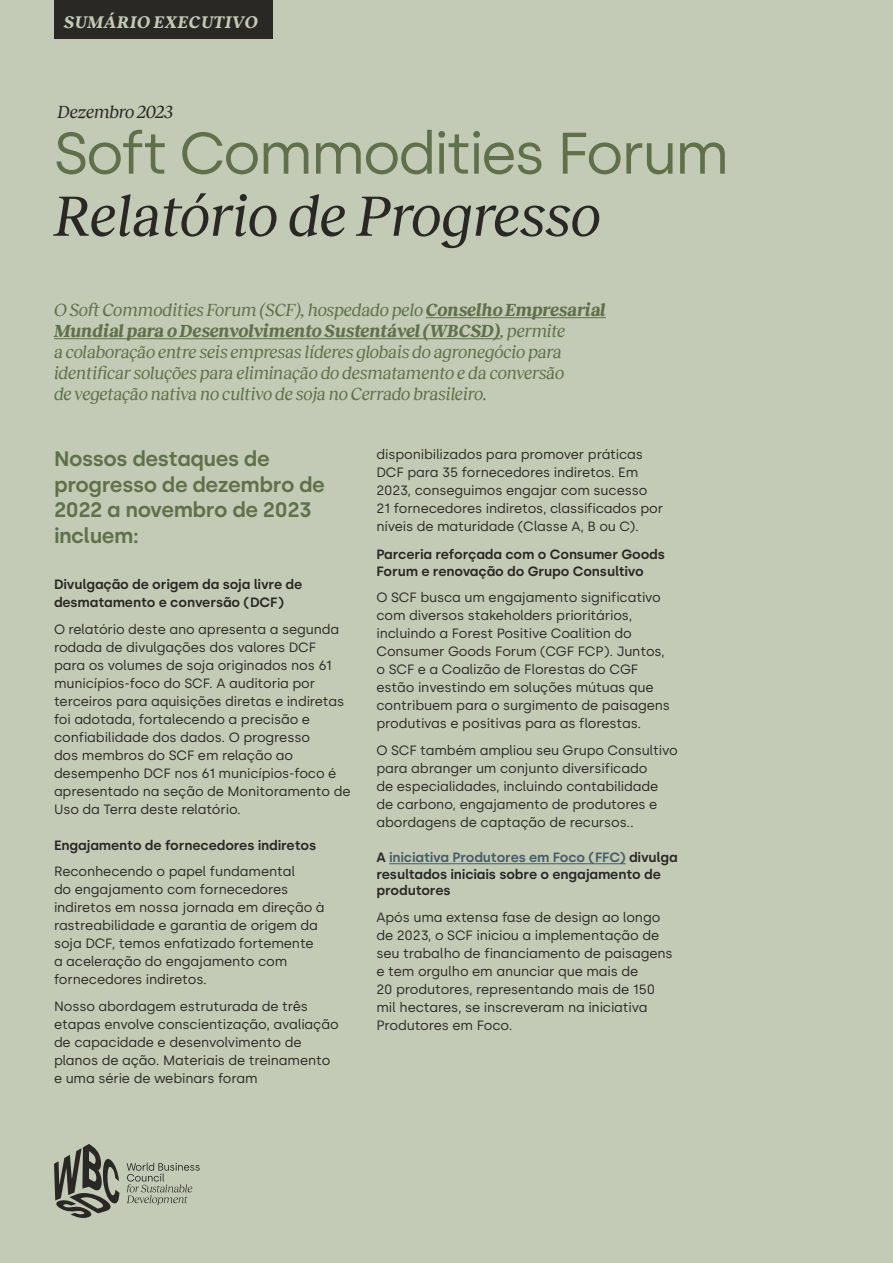
<style>
.page{position:relative;width:893px;height:1263px;background:#c3cbb6}
.page>*{position:absolute;margin:0;border:0;box-sizing:border-box;transform-origin:0 0}
.Cover_title_1{font:58.5px/62.1px "Silka";letter-spacing:-.04em;color:#61704b}
.Cover_subtitle{font:600 21px/25.5px "Silka";letter-spacing:-.02em;color:#61704b}
.Value_standfirst{font:italic 18px/21px "Reckless";letter-spacing:-.02em;color:#61704b}
.Value_standfirst-2{font:italic 18px "Reckless";letter-spacing:-.015em;color:#2a2825}
.t1{font:italic 700 17.4px "Reckless";letter-spacing:.035em;color:#c3cbb6}
.Bullet_numbers{font:13.5px/18px "Silka";letter-spacing:-.01em;color:#2a2825}
.Bullet_numbers-2{font:600 13.5px/16.5px "Silka";letter-spacing:-.01em;color:#2a2825}
.s1{font-family:"Reckless";font-style:italic;color:#2a2825}
.s2{font-weight:700}
.s3{color:#465c66}
</style>
<div class="page">
<hr style="left:389px;top:863px;width:237px;height:1px;background:#465c66">
<hr style="left:426px;top:317px;width:180px;height:1px;background:#61704b">
<hr style="left:54px;top:338px;width:446px;height:1px;background:#61704b">
<div style="left:54px;top:0;width:218px;height:38px;background:#2a2825"></div>
<svg style="left:126px;top:1163px;width:74px;height:42px"></svg>
<svg style="left:54px;top:1144px;width:65px;height:74px"></svg>
<p class="t1" style="left:64px;top:10px;width:195px">SUMÁRIO EXECUTIVO</p>
<p class="Value_standfirst-2" style="left:58px;top:99px;width:117px">Dezembro 2023</p>
<p class="Cover_title_1" style="left:54px;top:122px;width:677px">Soft Commodities Forum<br><span class="s1">Relatório de Progresso</span></p>
<p class="Value_standfirst" style="left:54px;top:298px;width:553px">O Soft Commodities Forum (SCF), hospedado pelo <span class="s2">Conselho Empresarial Mundial para o Desenvolvimento Sustentável (WBCSD)</span>, permite<br>a colaboração entre seis empresas líderes globais do agronegócio para identificar soluções para eliminação do desmatamento e da conversão<br>de vegetação nativa no cultivo de soja no Cerrado brasileiro.</p>
<p class="Cover_subtitle" style="left:54px;top:446px;width:273px">Nossos destaques de progresso de dezembro de<br>2022 a novembro de 2023 incluem:</p>
<p class="Bullet_numbers-2" style="left:54px;top:576px;width:250px;line-height:18px">Divulgação de origem da soja livre de desmatamento e conversão (DCF)</p>
<p class="Bullet_numbers" style="left:54px;top:620px;width:298px">O relatório deste ano apresenta a segunda rodada de divulgações dos valores DCF para os volumes de soja originados nos 61 municípios-foco do SCF. A auditoria por terceiros para aquisições diretas e indiretas foi adotada, fortalecendo a precisão e confiabilidade dos dados. O progresso<br>dos membros do SCF em relação ao desempenho DCF nos 61 municípios-foco é apresentado na seção de Monitoramento de Uso da Terra deste relatório.</p>
<p class="Bullet_numbers-2" style="left:54px;top:836px;width:264px">Engajamento de fornecedores indiretos</p>
<p class="Bullet_numbers" style="left:54px;top:862px;width:272px">Reconhecendo o papel fundamental<br>do engajamento com fornecedores indiretos em nossa jornada em direção à rastreabilidade e garantia de origem da soja DCF, temos enfatizado fortemente a aceleração do engajamento com fornecedores indiretos.</p>
<p class="Bullet_numbers" style="left:54px;top:997px;width:286px">Nosso abordagem estruturada de três etapas envolve conscientização, avaliação de capacidade e desenvolvimento de planos de ação. Materiais de treinamento e uma série de webinars foram</p>
<p class="Bullet_numbers" style="left:376px;top:446px;width:288px">disponibilizados para promover práticas DCF para 35 fornecedores indiretos. Em 2023, conseguimos engajar com sucesso 21 fornecedores indiretos, classificados por níveis de maturidade (Classe A, B ou C).</p>
<p class="Bullet_numbers-2" style="left:376px;top:546px;width:290px">Parceria reforçada com o Consumer Goods<br>Forum e renovação do Grupo Consultivo</p>
<p class="Bullet_numbers" style="left:376px;top:589px;width:295px">O SCF busca um engajamento significativo com diversos stakeholders prioritários, incluindo a Forest Positive Coalition do Consumer Goods Forum (CGF FCP). Juntos, o SCF e a Coalizão de Florestas do CGF estão investindo em soluções mútuas que contribuem para o surgimento de paisagens produtivas e positivas para as florestas.</p>
<p class="Bullet_numbers" style="left:376px;top:741px;width:303px">O SCF também ampliou seu Grupo Consultivo para abranger um conjunto diversificado<br>de especialidades, incluindo contabilidade de carbono, engajamento de produtores e abordagens de captação de recursos..</p>
<p class="Bullet_numbers-2" style="left:376px;top:849px;width:303px">A <span class="s3">iniciativa Produtores em Foco (FFC)</span> divulga resultados iniciais sobre o engajamento de produtores</p>
<p class="Bullet_numbers" style="left:376px;top:908px;width:298px">Após uma extensa fase de design ao longo de 2023, o SCF iniciou a implementação de seu trabalho de financiamento de paisagens e tem orgulho em anunciar que mais de<br>20 produtores, representando mais de 150 mil hectares, se inscreveram na iniciativa Produtores em Foco.</p>
</div>
